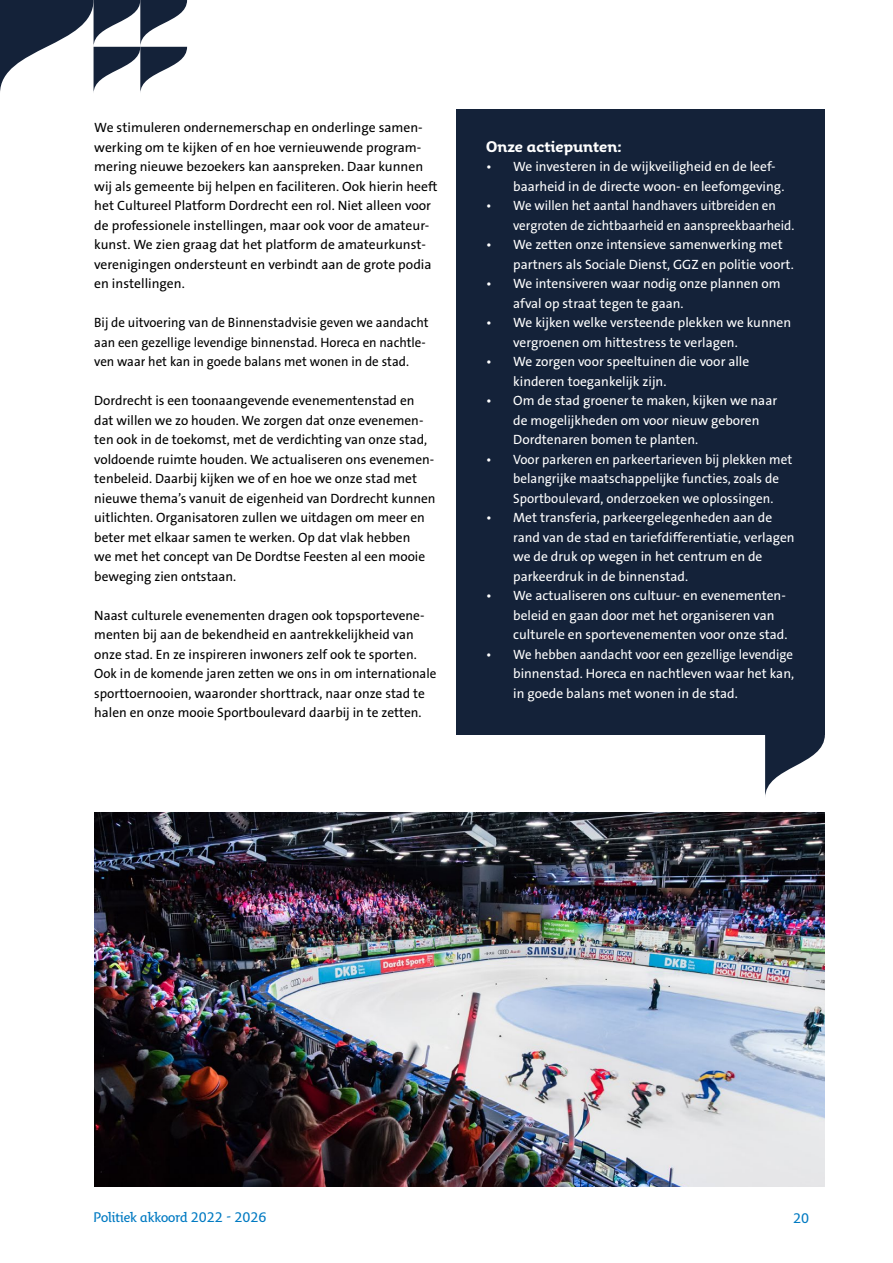
<style>
.page{position:relative;width:893px;height:1263px;background:#fff}
.page>*{position:absolute;margin:0;border:0;box-sizing:border-box;transform-origin:0 0}
.Body_tekst_Regular{font:700 15px "Fresco Inf Sans";color:#fff}
.platte_tekst{font:13.5px/19.5px "The Sans B5 Plain";color:#000}
.t1{font:13.5px/19.5px "The Sans B5 Plain";color:#fff}
.t2{font:13.5px/19.5px "The Sans B5 Plain";color:#fff;scale:.96 1}
.platte_tekst-2{font:13.5px/19.5px "The Sans B5 Plain";color:#000;scale:.96 1}
.t3{font:600 13.5px "Fresco Inf Sans";color:#007ac2}
</style>
<div class="page">
<svg style="left:0;top:0;width:187px;height:93px"></svg>
<img style="left:94px;top:812px;width:731px;height:375px">
<div style="left:456px;top:109px;width:369px;height:626px;background:#142239"></div>
<svg style="left:765px;top:735px;width:60px;height:62px"></svg>
<p class="platte_tekst" style="left:94px;top:118px;width:345px">We stimuleren ondernemerschap en onderlinge samen&shy;werking om te kijken of en hoe vernieuwende program&shy;mering nieuwe bezoekers kan aanspreken. Daar kunnen wij als gemeente bij helpen en faciliteren. Ook hierin heeft het Cultureel Platform Dordrecht een rol. Niet alleen voor de professionele instellingen, maar ook voor de amateur&shy;kunst. We zien graag dat het platform de amateurkunst&shy;verenigingen ondersteunt en verbindt aan de grote podia en instellingen.</p>
<p class="platte_tekst-2" style="left:94px;top:313px;width:350px">Bij de uitvoering van de Binnenstadvisie geven we aandacht aan een gezellige levendige binnenstad. Horeca en nachtle&shy;ven waar het kan in goede balans met wonen in de stad.</p>
<p class="platte_tekst" style="left:94px;top:391px;width:343px">Dordrecht is een toonaangevende evenementenstad en dat willen we zo houden. We zorgen dat onze evenemen&shy;ten ook in de toekomst, met de verdichting van onze stad, voldoende ruimte houden. We actualiseren ons evenemen&shy;tenbeleid. Daarbij kijken we of en hoe we onze stad met nieuwe thema’s vanuit de eigenheid van Dordrecht kunnen uitlichten. Organisatoren zullen we uitdagen om meer en beter met elkaar samen te werken. Op dat vlak hebben<br>we met het concept van De Dordtse Feesten al een mooie beweging zien ontstaan.</p>
<p class="platte_tekst" style="left:94px;top:606px;width:344px">Naast culturele evenementen dragen ook topsportevene&shy;menten bij aan de bekendheid en aantrekkelijkheid van onze stad. En ze inspireren inwoners zelf ook te sporten.<br>Ook in de komende jaren zetten we ons in om internationale sporttoernooien, waaronder shorttrack, naar onze stad te halen en onze mooie Sportboulevard daarbij in te zetten.</p>
<p class="Body_tekst_Regular" style="left:486px;top:137px;width:137px">Onze actiepunten:</p>
<p class="t1" style="left:513px;top:157px;width:273px;text-indent:-27px">• We investeren in de wijkveiligheid en de leef&shy;baarheid in de directe woon- en leefomgeving.</p>
<p class="t2" style="left:513px;top:196px;width:294px;text-indent:-27px">• We willen het aantal handhavers uitbreiden en vergroten de zichtbaarheid en aanspreekbaarheid.</p>
<p class="t1" style="left:513px;top:235px;width:282px;text-indent:-27px">• We zetten onze intensieve samenwerking met partners als Sociale Dienst, GGZ en politie voort.</p>
<p class="t1" style="left:513px;top:274px;width:269px;text-indent:-27px">• We intensiveren waar nodig onze plannen om afval op straat tegen te gaan.</p>
<p class="t1" style="left:513px;top:313px;width:279px;text-indent:-27px">• We kijken welke versteende plekken we kunnen vergroenen om hittestress te verlagen.</p>
<p class="t1" style="left:513px;top:352px;width:238px;text-indent:-27px">• We zorgen voor speeltuinen die voor alle kinderen toegankelijk zijn.</p>
<p class="t1" style="left:513px;top:391px;width:265px;text-indent:-27px">• Om de stad groener te maken, kijken we naar de mogelijkheden om voor nieuw geboren<br>Dordtenaren bomen te planten.</p>
<p class="t1" style="left:513px;top:450px;width:281px;text-indent:-27px">• Voor parkeren en parkeertarieven bij plekken met belangrijke maatschappelijke functies, zoals de<br>Sportboulevard, onderzoeken we oplossingen.</p>
<p class="t1" style="left:513px;top:508px;width:283px;text-indent:-27px">• Met transferia, parkeergelegenheden aan de rand van de stad en tariefdifferentiatie, verlagen we de druk op wegen in het centrum en de parkeerdruk in de binnenstad.</p>
<p class="t1" style="left:513px;top:586px;width:276px;text-indent:-27px">• We actualiseren ons cultuur- en evenementen&shy;beleid en gaan door met het organiseren van culturele en sportevenementen voor onze stad.</p>
<p class="t2" style="left:513px;top:645px;width:294px;text-align:justify;text-indent:-27px">• We hebben aandacht voor een gezellige levendige binnenstad. Horeca en nachtleven waar het kan, in goede balans met wonen in de stad.</p>
<p class="t3" style="left:94px;top:1208px;width:174px">Politiek akkoord 2022 - 2026</p>
<p class="t3" style="left:793px;top:1209px;width:18px">20</p>
</div>
